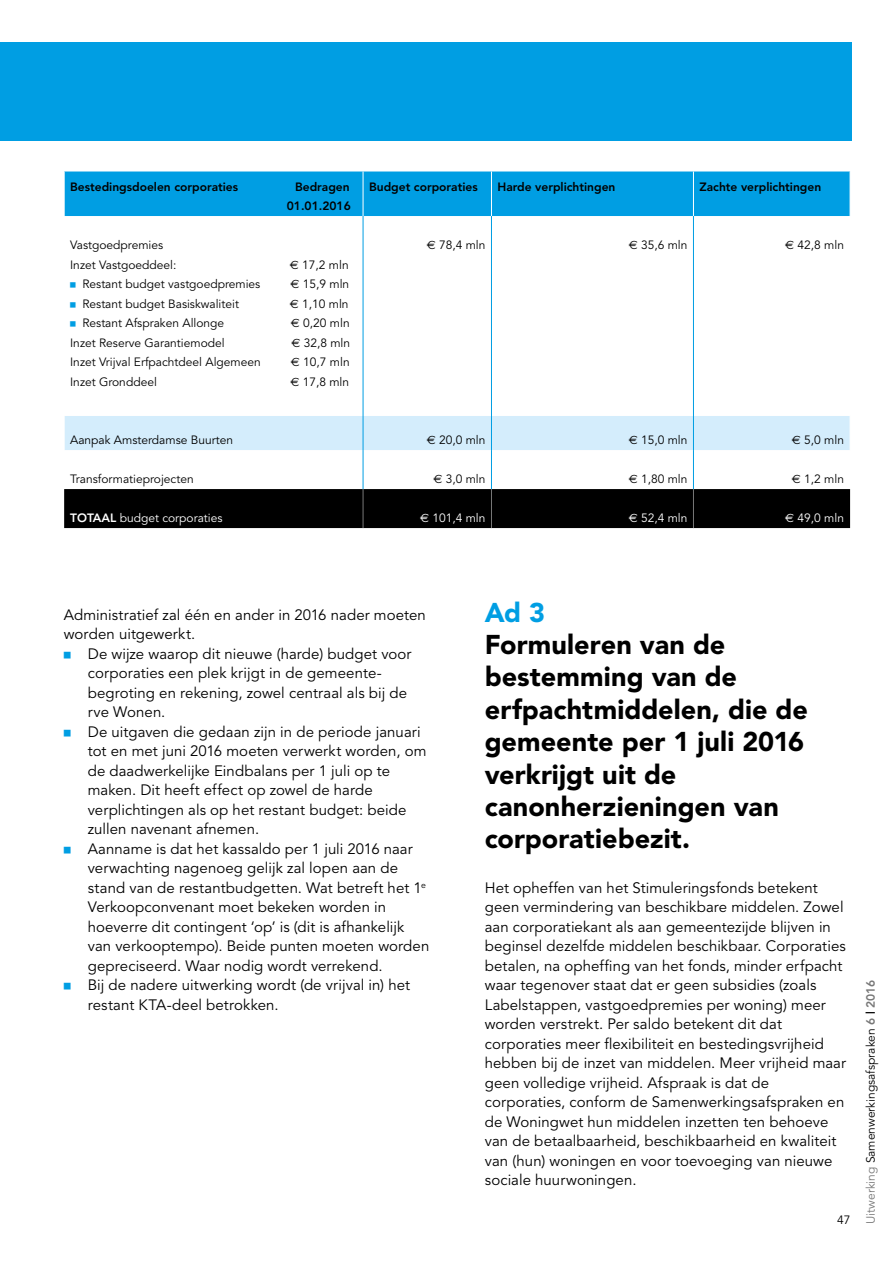
<style>
.page{position:relative;width:893px;height:1263px;background:#fff}
.page>*{position:absolute;margin:0;border:0;box-sizing:border-box;transform-origin:0 0}
.t1{font:900 27px/32.4px "Avenir";color:#000}
.t2{font:900 27px "Avenir";color:#009ee3}
.t3{font:15px/19.5px "Avenir";letter-spacing:.005em;color:#000}
.t4{font:12px/19.5px "Avenir";color:#000}
.t5{font:800 12px/19.5px "Avenir";color:#000;text-align:center}
.t6{font:12px "Avenir";color:#fff}
.s1{font-family:"Euro Sans"}
.s2{font-family:"ASD Formfont";color:#009ee3}
.s3{font-weight:800}
.s4{color:#787878}
.s5{font-weight:800;color:#787878}
</style>
<div class="page">
<div style="left:0;top:43px;width:851px;height:98px;background:#009ee3"></div>
<div style="left:65px;top:171px;width:785px;height:45px;background:#009ee3"></div>
<div style="left:65px;top:416px;width:785px;height:34px;background:#d4edfc"></div>
<div style="left:64px;top:489px;width:786px;height:39px;background:#000"></div>
<hr style="left:363px;top:171px;width:1px;height:45px;background:#fff">
<hr style="left:491px;top:171px;width:1px;height:45px;background:#fff">
<hr style="left:693px;top:171px;width:1px;height:45px;background:#fff">
<hr style="left:363px;top:489px;width:1px;height:39px;background:#787878">
<hr style="left:491px;top:489px;width:1px;height:39px;background:#787878">
<hr style="left:693px;top:489px;width:1px;height:39px;background:#787878">
<hr style="left:363px;top:216px;width:1px;height:200px;background:#009ee3">
<hr style="left:491px;top:216px;width:1px;height:200px;background:#009ee3">
<hr style="left:693px;top:216px;width:1px;height:200px;background:#009ee3">
<hr style="left:363px;top:416px;width:1px;height:34px;background:#009ee3">
<hr style="left:491px;top:416px;width:1px;height:34px;background:#009ee3">
<hr style="left:693px;top:416px;width:1px;height:34px;background:#009ee3">
<hr style="left:363px;top:450px;width:1px;height:39px;background:#009ee3">
<hr style="left:491px;top:450px;width:1px;height:39px;background:#009ee3">
<hr style="left:693px;top:450px;width:1px;height:39px;background:#009ee3">
<p class="t5" style="left:70px;top:177px;width:169px">Bestedingsdoelen corporaties</p>
<p class="t5" style="left:287px;top:177px;width:65px">Bedragen<br>01.01.2016</p>
<p class="t5" style="left:369px;top:177px;width:110px">Budget corporaties</p>
<p class="t5" style="left:497px;top:177px;width:120px">Harde verplichtingen</p>
<p class="t5" style="left:699px;top:177px;width:123px">Zachte verplichtingen</p>
<p class="t4" style="left:70px;top:235px;width:108px">Vastgoedpremies<br>Inzet Vastgoeddeel:</p>
<p class="t4" style="left:427px;top:235px;width:60px"><span class="s1">€</span> 78,4 mln</p>
<p class="t4" style="left:629px;top:235px;width:60px"><span class="s1">€</span> 35,6 mln</p>
<p class="t4" style="left:785px;top:235px;width:60px"><span class="s1">€</span> 42,8 mln</p>
<p class="t4" style="left:290px;top:255px;width:60px"><span class="s1">€</span> 17,2 mln</p>
<p class="t4" style="left:70px;top:274px;width:192px"><span class="s2">•</span> Restant budget vastgoedpremies</p>
<p class="t4" style="left:290px;top:274px;width:60px"><span class="s1">€</span> 15,9 mln</p>
<p class="t4" style="left:70px;top:294px;width:170px"><span class="s2">•</span> Restant budget Basiskwaliteit</p>
<p class="t4" style="left:290px;top:294px;width:60px"><span class="s1">€</span> 1,10 mln</p>
<p class="t4" style="left:70px;top:313px;width:156px"><span class="s2">•</span> Restant Afspraken Allonge</p>
<p class="t4" style="left:291px;top:313px;width:60px"><span class="s1">€</span> 0,20 mln</p>
<p class="t4" style="left:70px;top:333px;width:156px">Inzet Reserve Garantiemodel</p>
<p class="t4" style="left:291px;top:333px;width:60px"><span class="s1">€</span> 32,8 mln</p>
<p class="t4" style="left:70px;top:352px;width:192px">Inzet Vrijval Erfpachtdeel Algemeen</p>
<p class="t4" style="left:291px;top:352px;width:60px"><span class="s1">€</span> 10,7 mln</p>
<p class="t4" style="left:70px;top:372px;width:88px">Inzet Gronddeel</p>
<p class="t4" style="left:290px;top:372px;width:60px"><span class="s1">€</span> 17,8 mln</p>
<p class="t4" style="left:70px;top:430px;width:164px">Aanpak Amsterdamse Buurten</p>
<p class="t4" style="left:427px;top:430px;width:60px"><span class="s1">€</span> 20,0 mln</p>
<p class="t4" style="left:629px;top:430px;width:60px"><span class="s1">€</span> 15,0 mln</p>
<p class="t4" style="left:792px;top:430px;width:54px"><span class="s1">€</span> 5,0 mln</p>
<p class="t4" style="left:70px;top:469px;width:125px">Transformatieprojecten</p>
<p class="t4" style="left:433px;top:469px;width:54px"><span class="s1">€</span> 3,0 mln</p>
<p class="t4" style="left:629px;top:469px;width:60px"><span class="s1">€</span> 1,80 mln</p>
<p class="t4" style="left:792px;top:469px;width:54px"><span class="s1">€</span> 1,2 mln</p>
<p class="t6" style="left:70px;top:511px;width:154px"><span class="s3">TOTAAL</span> budget corporaties</p>
<p class="t6" style="left:420px;top:511px;width:67px"><span class="s1">€</span> 101,4 mln</p>
<p class="t6" style="left:629px;top:511px;width:60px"><span class="s1">€</span> 52,4 mln</p>
<p class="t6" style="left:785px;top:511px;width:60px"><span class="s1">€</span> 49,0 mln</p>
<p class="t3" style="left:64px;top:605px;width:364px">Administratief zal één en ander in 2016 nader moeten worden uitgewerkt.</p>
<p class="t3" style="left:88px;top:644px;width:325px;text-indent:-24px"><span class="s2">•</span> De wijze waarop dit nieuwe (harde) budget voor corporaties een plek krijgt in de gemeente&shy;begroting en rekening, zowel centraal als bij de rve Wonen.</p>
<p class="t3" style="left:88px;top:722px;width:340px;text-indent:-24px"><span class="s2">•</span> De uitgaven die gedaan zijn in de periode januari tot en met juni 2016 moeten verwerkt worden, om de daadwerkelijke Eindbalans per 1 juli op te maken. Dit heeft effect op zowel de harde verplichtingen als op het restant budget: beide zullen navenant afnemen.</p>
<p class="t3" style="left:88px;top:839px;width:343px;text-indent:-24px"><span class="s2">•</span> Aanname is dat het kassaldo per 1 juli 2016 naar verwachting nagenoeg gelijk zal lopen aan de stand van de restantbudgetten. Wat betreft het 1<sup>e </sup>Verkoopconvenant moet bekeken worden in hoeverre dit contingent ‘op’ is (dit is afhankelijk van verkooptempo). Beide punten moeten worden gepreciseerd. Waar nodig wordt verrekend.</p>
<p class="t3" style="left:88px;top:976px;width:324px;text-indent:-24px"><span class="s2">•</span> Bij de nadere uitwerking wordt (de vrijval in) het restant KTA-deel betrokken.</p>
<h1 class="t2" style="left:485px;top:596px;width:62px">Ad 3</h1>
<h1 class="t1" style="left:485px;top:628px;width:325px">Formuleren van de bestemming van de erfpachtmiddelen, die de gemeente per 1 juli 2016 verkrijgt uit de canonherzieningen van corporatiebezit.</h1>
<p class="t3" style="left:485px;top:878px;width:363px">Het opheffen van het Stimuleringsfonds betekent geen vermindering van beschikbare middelen. Zowel aan corporatiekant als aan gemeentezijde blijven in beginsel dezelfde middelen beschikbaar. Corporaties betalen, na opheffing van het fonds, minder erfpacht waar tegenover staat dat er geen subsidies (zoals Labelstappen, vastgoedpremies per woning) meer worden verstrekt. Per saldo betekent dit dat corporaties meer flexibiliteit en bestedingsvrijheid hebben bij de inzet van middelen. Meer vrijheid maar geen volledige vrijheid. Afspraak is dat de corporaties, conform de Samenwerkingsafspraken en de Woningwet hun middelen inzetten ten behoeve van de betaalbaarheid, beschikbaarheid en kwaliteit van (hun) woningen en voor toevoeging van nieuwe sociale huurwoningen.</p>
<p class="t4" style="left:837px;top:1210px;width:15px">47</p>
<p class="t4" style="left:861px;top:1224px;width:246px;rotate:-90deg"><span class="s4">Uitwerking</span> Samenwerkingsafspraken <span class="s5">6</span> <span class="s3">|</span> <span class="s5">2016</span></p>
</div>
